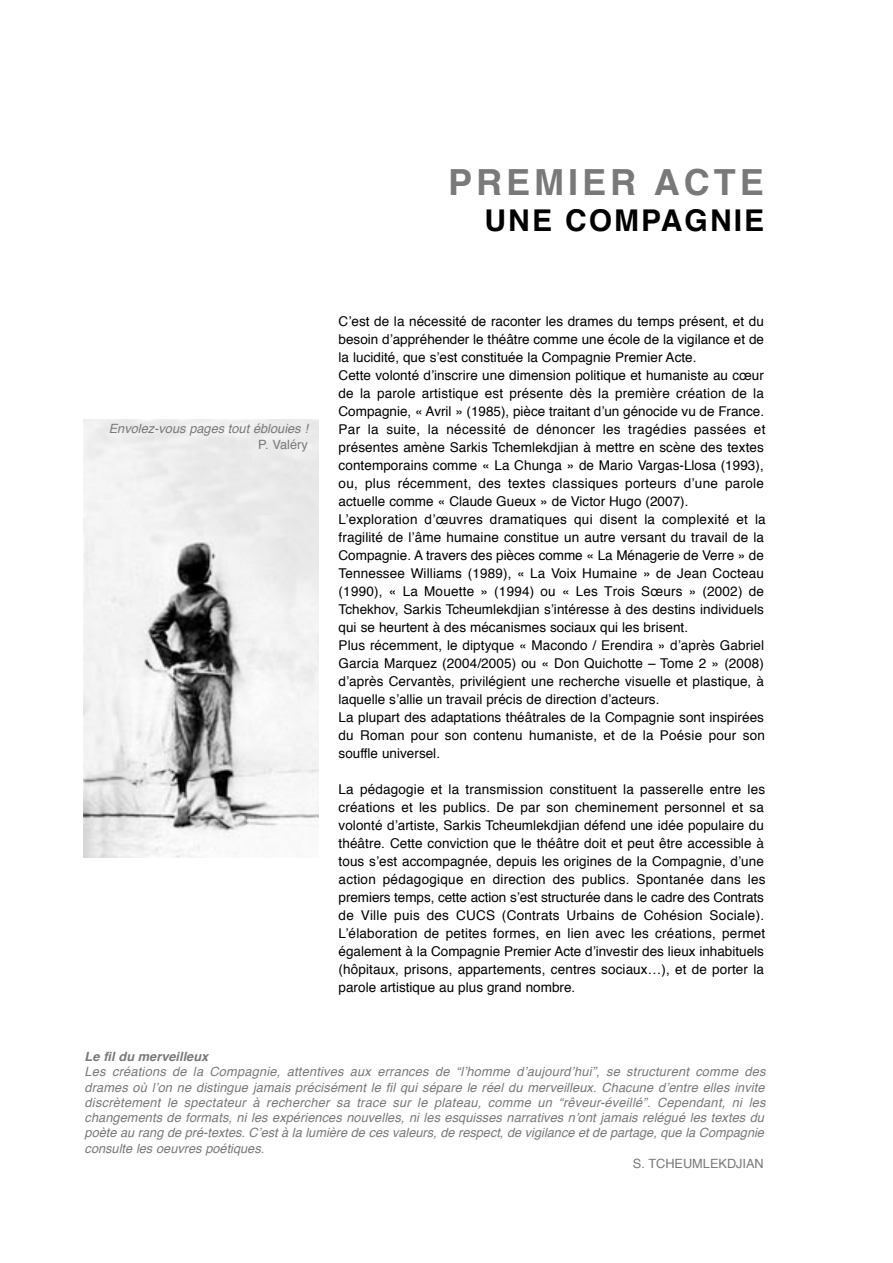
<style>
.page{position:relative;width:893px;height:1263px;background:#fff}
.page>*{position:absolute;margin:0;border:0;box-sizing:border-box;transform-origin:0 0}
.t1{font:700 36px "Helvetica";letter-spacing:.115em;color:#797979}
.t2{font:700 30px "Helvetica";letter-spacing:.07em;color:#000}
.t3{font:13.5px/18px "Helvetica";letter-spacing:.005em;color:#000}
.t4{font:italic 12.75px/15.3px "Helvetica";color:#797979;text-align:justify}
.t5{font:12.75px "Helvetica";color:#797979}
.t6{font:italic 700 12.75px "Helvetica";color:#797979}
</style>
<div class="page">
<img style="left:84px;top:420px;width:234px;height:437px">
<h1 class="t1" style="left:448px;top:167px;width:317px">PREMIER A C T E</h1>
<h2 class="t2" style="left:484px;top:208px;width:281px">UNE COMPA G N I E</h2>
<p class="t4" style="left:109px;top:422px;width:203px">Envolez-vous pages tout éblouies !</p>
<p class="t5" style="left:258px;top:439px;width:51px">P. Valéry</p>
<p class="t3" style="left:338px;top:314px;width:428px">C’est de la nécessité de raconter les drames du temps présent, et du besoin d’appréhender le théâtre comme une école de la vigilance et de la lucidité, que s’est constituée la Compagnie Premier Acte.<br>Cette volonté d’inscrire une dimension politique et humaniste au cœur de la parole artistique est présente dès la première création de la Compagnie, « Avril » (1985), pièce traitant d’un génocide vu de France.<br>Par la suite, la nécessité de dénoncer les tragédies passées et présentes amène Sarkis Tchemlekdjian à mettre en scène des textes contemporains comme « La Chunga » de Mario Vargas-Llosa (1993), ou, plus récemment, des textes classiques porteurs d’une parole actuelle comme « Claude Gueux » de Victor Hugo (2007).<br>L’exploration d’œuvres dramatiques qui disent la complexité et la fragilité de l’âme humaine constitue un autre versant du travail de la Compagnie. A travers des pièces comme « La Ménagerie de Verre » de Tennessee Williams (1989), « La Voix Humaine » de Jean Cocteau (1990), « La Mouette » (1994) ou « Les Trois Sœurs » (2002) de Tchekhov, Sarkis Tcheumlekdjian s’intéresse à des destins individuels qui se heurtent à des mécanismes sociaux qui les brisent.<br>Plus récemment, le diptyque « Macondo / Erendira » d’après Gabriel Garcia Marquez (2004/2005) ou « Don Quichotte – Tome 2 » (2008) d’après Cervantès, privilégient une recherche visuelle et plastique, à laquelle s’allie un travail précis de direction d’acteurs.<br>La plupart des adaptations théâtrales de la Compagnie sont inspirées du Roman pour son contenu humaniste, et de la Poésie pour son souffle universel.</p>
<p class="t3" style="left:338px;top:782px;width:428px">La pédagogie et la transmission constituent la passerelle entre les créations et les publics. De par son cheminement personnel et sa volonté d’artiste, Sarkis Tcheumlekdjian défend une idée populaire du théâtre. Cette conviction que le théâtre doit et peut être accessible à tous s’est accompagnée, depuis les origines de la Compagnie, d’une action pédagogique en direction des publics. Spontanée dans les premiers temps, cette action s’est structurée dans le cadre des Contrats de Ville puis des CUCS (Contrats Urbains de Cohésion Sociale).<br>L’élaboration de petites formes, en lien avec les créations, permet également à la Compagnie Premier Acte d’investir des lieux inhabituels (hôpitaux, prisons, appartements, centres sociaux…), et de porter la parole artistique au plus grand nombre.</p>
<p class="t6" style="left:85px;top:1051px;width:128px">Le fil du merveilleux</p>
<p class="t4" style="left:85px;top:1065px;width:685px">Les créations de la Compagnie, attentives aux errances de “l’homme d’aujourd’hui”, se structurent comme des drames où l’on ne distingue jamais précisément le fil qui sépare le réel du merveilleux. Chacune d’entre elles invite discrètement le spectateur à rechercher sa trace sur le plateau, comme un “rêveur-éveillé”. Cependant, ni les changements de formats, ni les expériences nouvelles, ni les esquisses narratives n’ont jamais relégué les textes du poète au rang de pré-textes. C’est à la lumière de ces valeurs, de respect, de vigilance et de partage, que la Compagnie consulte les oeuvres poétiques.</p>
<p class="t5" style="left:633px;top:1158px;width:132px">S. TCHEUMLEKDJIAN</p>
</div>
